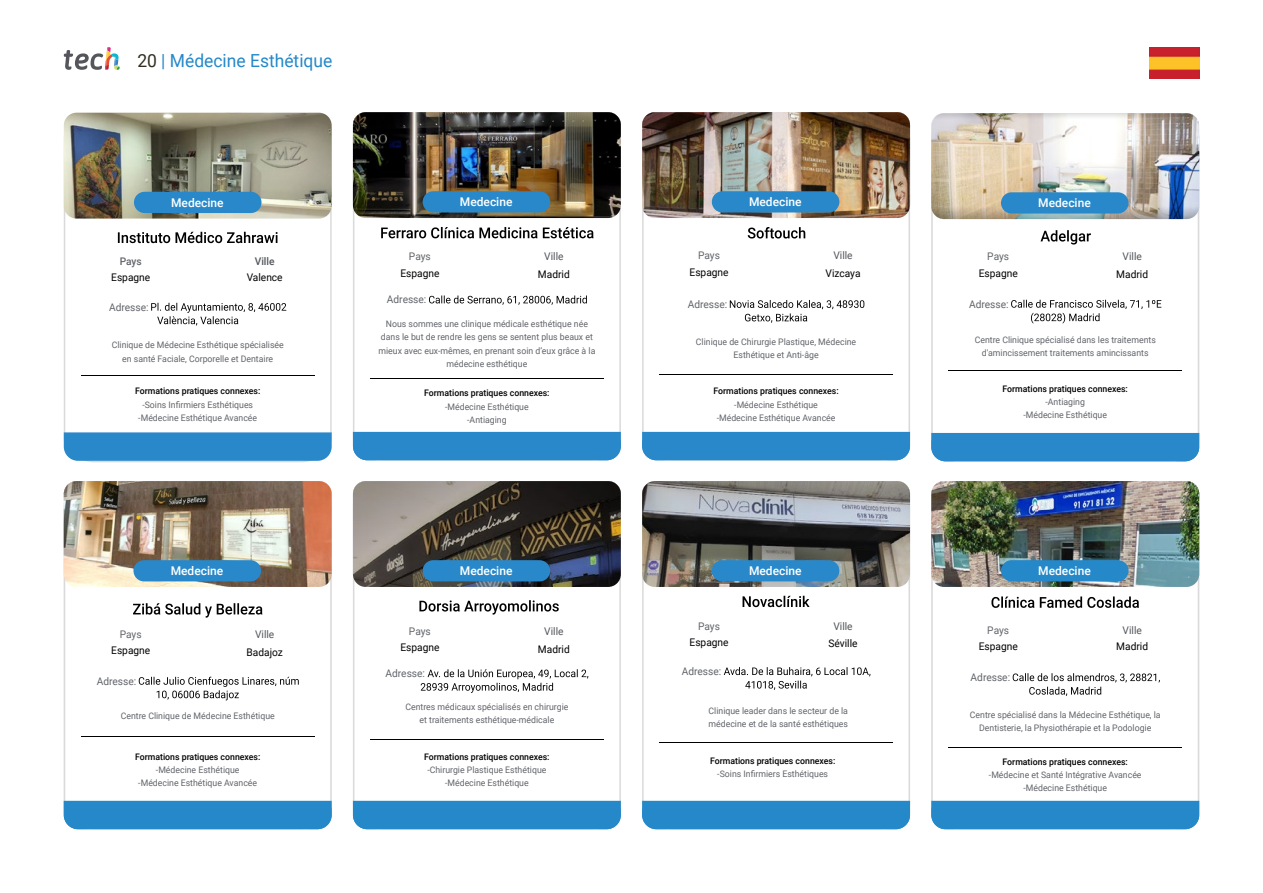
<style>
.page{position:relative;width:1263px;height:893px;background:#fff}
.page>*{position:absolute;margin:0;border:0;box-sizing:border-box;transform-origin:0 0}
.t1{font:18px "Roboto";color:#2488c9}
.t2{font:500 12px "Roboto";color:#fff}
.t3{font:10.5px "Roboto";color:#000}
.t4{font:10.5px "Roboto";color:#61646a}
.t5{font:10.5px "Roboto";color:#52555b}
.t6{font:500 10.5px "Roboto";color:#52555b}
.t7{font:500 10.5px "Roboto";color:#61646a}
.t8{font:9px/13.5px "Roboto";color:#61646a;text-align:center}
.t9{font:500 9px "Roboto";color:#000}
.s1{color:#312e20}
.s2{color:#2289cb}
</style>
<div class="page">
<img style="left:1150px;top:48px;width:49px;height:30px">
<svg style="left:64px;top:47px;width:56px;height:23px"></svg>
<img style="left:352px;top:112px;width:269px;height:349px">
<div style="left:423px;top:191px;width:127px;height:21px;background:#2988c9;border-radius:11px"></div>
<div style="left:353px;top:432px;width:268px;height:28px;background:#2988c9"></div>
<hr style="left:370px;top:378px;width:234px;height:1px;background:#000">
<svg style="left:381px;top:227px;width:213px;height:11px"></svg>
<svg style="left:429px;top:295px;width:158px;height:10px"></svg>
<img style="left:642px;top:112px;width:269px;height:349px">
<div style="left:712px;top:191px;width:127px;height:21px;background:#2988c9;border-radius:11px"></div>
<div style="left:642px;top:432px;width:268px;height:28px;background:#2988c9"></div>
<hr style="left:659px;top:374px;width:234px;height:1px;background:#000">
<svg style="left:748px;top:227px;width:57px;height:12px"></svg>
<svg style="left:730px;top:300px;width:134px;height:23px"></svg>
<svg style="left:931px;top:113px;width:269px;height:349px"></svg>
<div style="left:1001px;top:192px;width:127px;height:22px;background:#2988c9;border-radius:11px"></div>
<div style="left:931px;top:433px;width:268px;height:28px;background:#2988c9"></div>
<hr style="left:948px;top:370px;width:234px;height:1px;background:#000">
<svg style="left:1040px;top:230px;width:51px;height:15px"></svg>
<svg style="left:1011px;top:300px;width:150px;height:24px"></svg>
<svg style="left:352px;top:504px;width:269px;height:326px"></svg>
<img style="left:353px;top:481px;width:268px;height:106px">
<div style="left:423px;top:560px;width:127px;height:21px;background:#2988c9;border-radius:11px"></div>
<div style="left:353px;top:801px;width:268px;height:28px;background:#2488c9"></div>
<hr style="left:370px;top:739px;width:234px;height:1px;background:#000">
<svg style="left:419px;top:600px;width:140px;height:15px"></svg>
<svg style="left:421px;top:669px;width:167px;height:24px"></svg>
<svg style="left:642px;top:494px;width:269px;height:336px"></svg>
<img style="left:642px;top:481px;width:268px;height:106px">
<div style="left:712px;top:560px;width:127px;height:21px;background:#2988c9;border-radius:11px"></div>
<div style="left:642px;top:801px;width:268px;height:28px;background:#2488c9"></div>
<hr style="left:659px;top:742px;width:234px;height:1px;background:#000">
<svg style="left:742px;top:596px;width:68px;height:11px"></svg>
<svg style="left:724px;top:667px;width:146px;height:23px"></svg>
<svg style="left:931px;top:492px;width:269px;height:338px"></svg>
<img style="left:931px;top:481px;width:268px;height:106px">
<div style="left:1001px;top:560px;width:127px;height:21px;background:#2488c9;border-radius:11px"></div>
<div style="left:931px;top:801px;width:268px;height:28px;background:#2488c9"></div>
<hr style="left:948px;top:747px;width:234px;height:1px;background:#000">
<svg style="left:991px;top:596px;width:148px;height:12px"></svg>
<svg style="left:1013px;top:673px;width:147px;height:23px"></svg>
<svg style="left:63px;top:492px;width:269px;height:338px"></svg>
<img style="left:64px;top:481px;width:268px;height:106px">
<div style="left:133px;top:560px;width:128px;height:21px;background:#2988c9;border-radius:11px"></div>
<div style="left:64px;top:801px;width:268px;height:28px;background:#2488c9"></div>
<hr style="left:81px;top:736px;width:234px;height:1px;background:#000">
<svg style="left:133px;top:603px;width:129px;height:15px"></svg>
<svg style="left:139px;top:677px;width:160px;height:23px"></svg>
<svg style="left:63px;top:125px;width:269px;height:338px"></svg>
<img style="left:64px;top:113px;width:268px;height:106px">
<div style="left:134px;top:192px;width:127px;height:21px;background:#2988c9;border-radius:11px"></div>
<svg style="left:64px;top:432px;width:268px;height:29px;background:#2f8bca"></svg>
<hr style="left:81px;top:375px;width:234px;height:1px;background:#000">
<svg style="left:118px;top:232px;width:160px;height:11px"></svg>
<svg style="left:151px;top:303px;width:135px;height:23px"></svg>
<h1 class="t1" style="left:137px;top:48px;width:196px"><span class="s1">20</span> <span class="s2">|</span> Médecine Esthétiqu<span class="s2">e</span></h1>
<h2 class="t2" style="left:171px;top:194px;width:54px">Medecine</h2>
<h2 class="t2" style="left:460px;top:194px;width:54px">Medecine</h2>
<h2 class="t2" style="left:470px;top:194px;width:8px">é</h2>
<h2 class="t2" style="left:759px;top:194px;width:8px">é</h2>
<h2 class="t2" style="left:1049px;top:195px;width:8px">é</h2>
<h2 class="t2" style="left:749px;top:194px;width:54px">Medecine</h2>
<h2 class="t2" style="left:1038px;top:195px;width:54px">Medecine</h2>
<p class="t7" style="left:120px;top:254px;width:24px">Pays</p>
<p class="t3" style="left:111px;top:270px;width:41px">Espagne</p>
<p class="t6" style="left:255px;top:254px;width:21px">Ville</p>
<p class="t3" style="left:247px;top:270px;width:38px">Valence</p>
<p class="t4" style="left:409px;top:249px;width:23px">Pays</p>
<p class="t3" style="left:400px;top:265px;width:41px">Espagne</p>
<p class="t5" style="left:544px;top:249px;width:21px">Ville</p>
<p class="t3" style="left:538px;top:267px;width:33px">Madrid</p>
<p class="t4" style="left:698px;top:248px;width:23px">Pays</p>
<p class="t3" style="left:690px;top:264px;width:41px">Espagne</p>
<p class="t5" style="left:833px;top:248px;width:21px">Ville</p>
<p class="t3" style="left:825px;top:266px;width:36px">Vizcaya</p>
<p class="t4" style="left:987px;top:249px;width:23px">Pays</p>
<p class="t3" style="left:979px;top:265px;width:41px">Espagne</p>
<p class="t5" style="left:1122px;top:249px;width:21px">Ville</p>
<p class="t3" style="left:1116px;top:267px;width:33px">Madrid</p>
<p class="t4" style="left:109px;top:300px;width:41px">Adresse:</p>
<p class="t8" style="left:112px;top:338px;width:173px">Clinique de Médecine Esthétique spécialisée en santé Faciale, Corporelle et Dentaire</p>
<p class="t9" style="left:135px;top:385px;width:127px">Formations pratiques connexes:</p>
<p class="t8" style="left:138px;top:397px;width:120px">-Soins Infirmiers Esthétiques -Médecine Esthétique Avancée</p>
<p class="t4" style="left:387px;top:292px;width:41px">Adresse:</p>
<p class="t8" style="left:378px;top:316px;width:218px">Nous sommes une clinique médicale esthétique née dans le but de rendre les gens se sentent plus beaux et mieux avec eux-mêmes, en prenant soin d’eux grâce à la médecine esthétique</p>
<p class="t9" style="left:424px;top:387px;width:127px">Formations pratiques connexes:</p>
<p class="t8" style="left:445px;top:399px;width:85px">-Médecine Esthétique -Antiaging</p>
<p class="t4" style="left:688px;top:297px;width:41px">Adresse:</p>
<p class="t8" style="left:696px;top:334px;width:162px">Clinique de Chirurgie Plastique, Médecine<br>Esthétique et Anti-âge</p>
<p class="t9" style="left:713px;top:385px;width:127px">Formations pratiques connexes:</p>
<p class="t8" style="left:717px;top:397px;width:120px">-Médecine Esthétique -Médecine Esthétique Avancée</p>
<p class="t4" style="left:969px;top:297px;width:41px">Adresse:</p>
<p class="t8" style="left:975px;top:332px;width:183px">Centre Clinique spécialisé dans les traitements d'amincissement traitements amincissants</p>
<p class="t9" style="left:1002px;top:382px;width:127px">Formations pratiques connexes:</p>
<p class="t8" style="left:1023px;top:395px;width:85px">-Antiaging<br>-Médecine Esthétique</p>
<h2 class="t2" style="left:171px;top:563px;width:54px">Medecine</h2>
<h2 class="t2" style="left:181px;top:563px;width:8px">é</h2>
<h2 class="t2" style="left:460px;top:563px;width:54px">Medecine</h2>
<h2 class="t2" style="left:470px;top:563px;width:8px">é</h2>
<h2 class="t2" style="left:759px;top:563px;width:8px">é</h2>
<h2 class="t2" style="left:1049px;top:563px;width:8px">é</h2>
<h2 class="t2" style="left:749px;top:563px;width:54px">Medecine</h2>
<h2 class="t2" style="left:1038px;top:563px;width:54px">Medecine</h2>
<p class="t4" style="left:120px;top:627px;width:23px">Pays</p>
<p class="t3" style="left:111px;top:643px;width:41px">Espagne</p>
<p class="t5" style="left:255px;top:627px;width:21px">Ville</p>
<p class="t3" style="left:246px;top:645px;width:38px">Badajoz</p>
<p class="t4" style="left:409px;top:624px;width:23px">Pays</p>
<p class="t3" style="left:400px;top:640px;width:41px">Espagne</p>
<p class="t5" style="left:544px;top:624px;width:21px">Ville</p>
<p class="t3" style="left:538px;top:641px;width:33px">Madrid</p>
<p class="t4" style="left:698px;top:618px;width:23px">Pays</p>
<p class="t3" style="left:690px;top:635px;width:41px">Espagne</p>
<p class="t5" style="left:833px;top:618px;width:21px">Ville</p>
<p class="t3" style="left:828px;top:636px;width:31px">Séville</p>
<p class="t4" style="left:987px;top:622px;width:23px">Pays</p>
<p class="t3" style="left:979px;top:639px;width:41px">Espagne</p>
<p class="t5" style="left:1122px;top:622px;width:21px">Ville</p>
<p class="t3" style="left:1116px;top:639px;width:33px">Madrid</p>
<p class="t4" style="left:97px;top:674px;width:41px">Adresse:</p>
<p class="t8" style="left:121px;top:709px;width:156px">Centre Clinique de Médecine Esthétique</p>
<p class="t9" style="left:135px;top:750px;width:127px">Formations pratiques connexes:</p>
<p class="t8" style="left:138px;top:763px;width:120px">-Médecine Esthétique -Médecine Esthétique Avancée</p>
<p class="t4" style="left:385px;top:666px;width:41px">Adresse:</p>
<p class="t8" style="left:405px;top:699px;width:164px">Centres médicaux spécialisés en chirurgie et traitements esthétique-médicale</p>
<p class="t9" style="left:424px;top:750px;width:127px">Formations pratiques connexes:</p>
<p class="t8" style="left:427px;top:763px;width:121px">-Chirurgie Plastique Esthétique -Médecine Esthétique</p>
<p class="t4" style="left:682px;top:664px;width:41px">Adresse:</p>
<p class="t8" style="left:708px;top:703px;width:141px;text-align:left">Clinique leader dans le secteur de la médecine et de la santé esthétiques</p>
<p class="t9" style="left:710px;top:755px;width:127px">Formations pratiques connexes:</p>
<p class="t8" style="left:717px;top:767px;width:112px">-Soins Infirmiers Esthétiques</p>
<p class="t4" style="left:971px;top:670px;width:41px">Adresse:</p>
<p class="t8" style="left:970px;top:707px;width:192px">Centre spécialisé dans la Médecine Esthétique, la<br>Dentisterie, la Physiothérapie et la Podologie</p>
<p class="t9" style="left:1002px;top:755px;width:127px">Formations pratiques connexes:</p>
<p class="t8" style="left:989px;top:768px;width:154px">-Médecine et Santé Intégrative Avancée -Médecine Esthétique</p>
</div>
